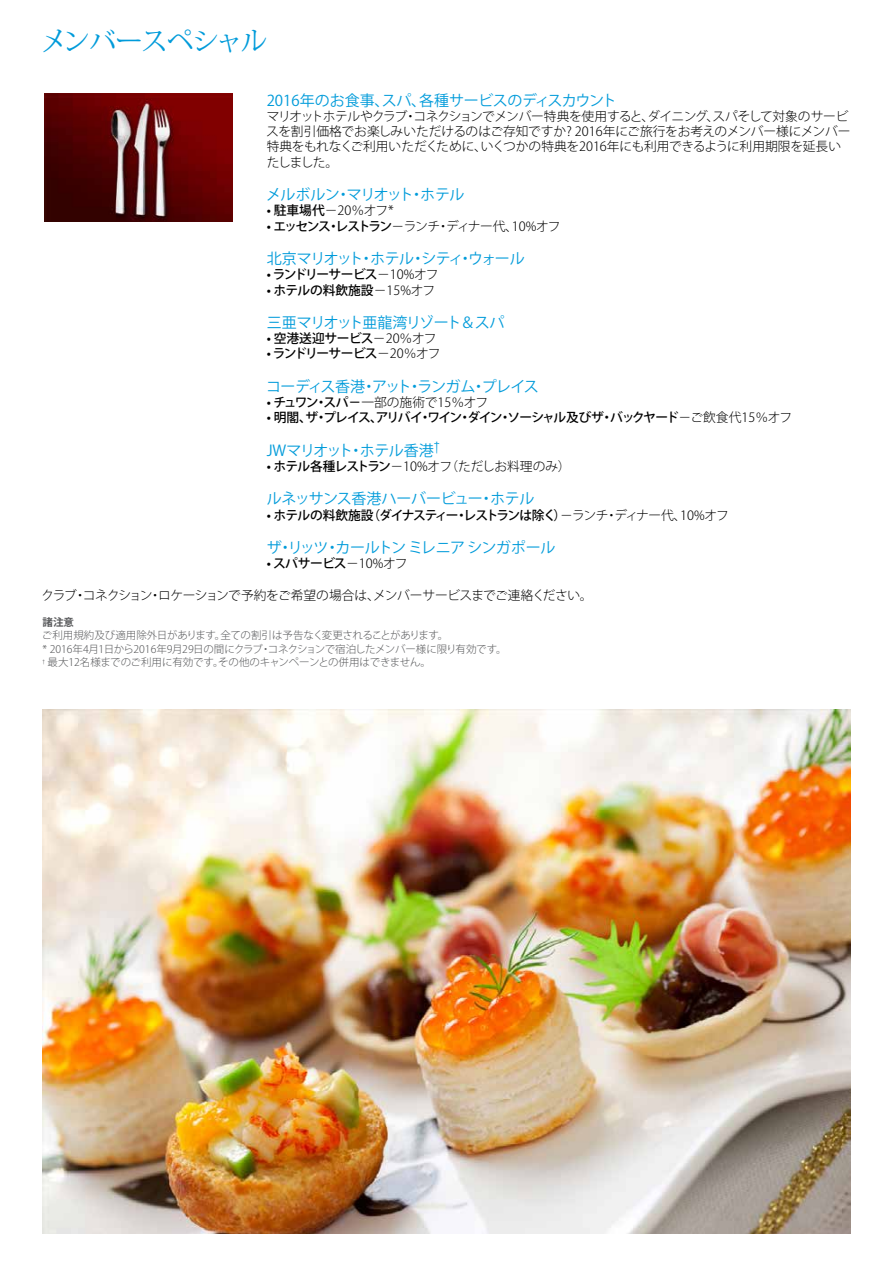
<style>
.page{position:relative;width:893px;height:1263px;background:#fff}
.page>*{position:absolute;margin:0;border:0;box-sizing:border-box;transform-origin:0 0}
.t1{font:27px "Koz Min Pro";letter-spacing:-.07em;color:#009bda}
.t2{font:15px "Koz Go Pro";letter-spacing:-.03em;color:#009bda}
.t3{font:15px "Koz Go Pro";letter-spacing:-.06em;color:#009bda}
.t4{font:15px "Koz Go Pro";letter-spacing:-.09em;color:#009bda}
.t5{font:15px "Koz Go Pro";letter-spacing:-.08em;color:#009bda}
.t6{font:300 12.75px/15.3px "Koz Go Pro";letter-spacing:-.02em;color:#000}
.t7{font:500 12.75px "Koz Go Pro";letter-spacing:-.065em;color:#000}
.t8{font:500 12.75px "Koz Go Pro";letter-spacing:-.1em;color:#000}
.t9{font:300 12.75px "Koz Go Pro";color:#000}
.t10{font:300 12.75px "Koz Go Pro";letter-spacing:-.04em;color:#000}
.t11{font:500 12.75px "Koz Go Pro";letter-spacing:-.105em;color:#000}
.t12{font:300 12.75px "Koz Go Pro";letter-spacing:-.06em;color:#000}
.t13{font:500 12.75px "Koz Go Pro";letter-spacing:-.01em;color:#000}
.t14{font:500 12.75px "Koz Go Pro";letter-spacing:-.02em;color:#000}
.t15{font:300 10.5px/13.5px "Koz Go Pro";letter-spacing:-.02em;color:#58595b}
.t16{font:700 10.5px "Koz Go Pro";color:#58595b}
.s1{font-weight:500}
.s2{font-weight:300}
</style>
<div class="page">
<img style="left:44px;top:94px;width:189px;height:127px">
<img style="left:43px;top:709px;width:807px;height:524px">
<h1 class="t1" style="left:40px;top:22px;width:229px">メンバースペシャル</h1>
<p class="t2" style="left:267px;top:90px;width:352px">2016年のお食事、スパ、各種サービスのディスカウント</p>
<p class="t6" style="left:266px;top:109px;width:586px">マリオットホテルやクラブ・コネクションでメンバー特典を使用すると、ダイニング、スパそして対象のサービスを割引価格でお楽しみいただけるのはご存知ですか? 2016年にご旅行をお考えのメンバー様にメンバー特典をもれなくご利用いただくために、いくつかの特典を2016年にも利用できるように利用期限を延長いたしました。</p>
<p class="t2" style="left:266px;top:185px;width:200px">メルボルン・マリオット・ホテル</p>
<p class="t6" style="left:267px;top:203px;width:128px"><span class="s1">• 駐車場代</span>－20％オフ*</p>
<p class="t12" style="left:267px;top:218px;width:295px"><span class="s1">• エッセンス・レストラン</span>－ランチ・ディナー代、10%オフ</p>
<p class="t4" style="left:267px;top:249px;width:260px">北京マリオット・ホテル・シティ・ウォール</p>
<p class="t11" style="left:267px;top:266px;width:173px">• ランドリーサービス<span class="s2">－10%オフ</span></p>
<p class="t13" style="left:267px;top:282px;width:170px">• ホテルの料飲施設<span class="s2">－15%オフ</span></p>
<p class="t5" style="left:267px;top:313px;width:239px">三亜マリオット亜龍湾リゾート＆スパ</p>
<p class="t14" style="left:267px;top:330px;width:171px">• 空港送迎サービス<span class="s2">－20％オフ</span></p>
<p class="t11" style="left:267px;top:346px;width:175px">• ランドリーサービス<span class="s2">－20％オフ</span></p>
<p class="t3" style="left:266px;top:377px;width:274px">コーディス香港・アット・ランガム・プレイス</p>
<p class="t9" style="left:267px;top:394px;width:223px"><span class="s1">• チュワン・スパ－</span>一部の施術で15％オフ</p>
<p class="t8" style="left:267px;top:409px;width:527px">• 明閣、ザ・プレイス、アリバイ・ワイン・ダイン・ソーシャル及びザ・バックヤード<span class="s2">－ご飲食代15％オフ</span></p>
<p class="t2" style="left:267px;top:440px;width:175px">JWマリオット・ホテル香港<sup>†</sup></p>
<p class="t9" style="left:267px;top:458px;width:305px"><span class="s1">• ホテル各種レストラン</span>－10%オフ（ただしお料理のみ）</p>
<p class="t2" style="left:267px;top:489px;width:269px">ルネッサンス香港ハーバービュー・ホテル</p>
<p class="t7" style="left:267px;top:507px;width:464px">• ホテルの料飲施設（ダイナスティー・レストランは除く）<span class="s2">－ランチ・ディナー代、10%オフ</span></p>
<p class="t2" style="left:267px;top:538px;width:290px">ザ・リッツ・カールトン ミレニア シンガポール</p>
<p class="t7" style="left:267px;top:555px;width:143px">• スパサービス<span class="s2">－10%オフ</span></p>
<p class="t10" style="left:42px;top:587px;width:552px">クラブ・コネクション・ロケーションで予約をご希望の場合は、メンバーサービスまでご連絡ください。</p>
<p class="t16" style="left:43px;top:615px;width:33px">諸注意</p>
<p class="t15" style="left:42px;top:629px;width:466px">ご利用規約及び適用除外日があります。全ての割引は予告なく変更されることがあります。<br>* 2016年4月1日から2016年9月29日の間にクラブ・コネクションで宿泊したメンバー様に限り有効です。<sup>†</sup> 最大12名様までのご利用に有効です。その他のキャンペーンとの併用はできません。</p>
</div>
